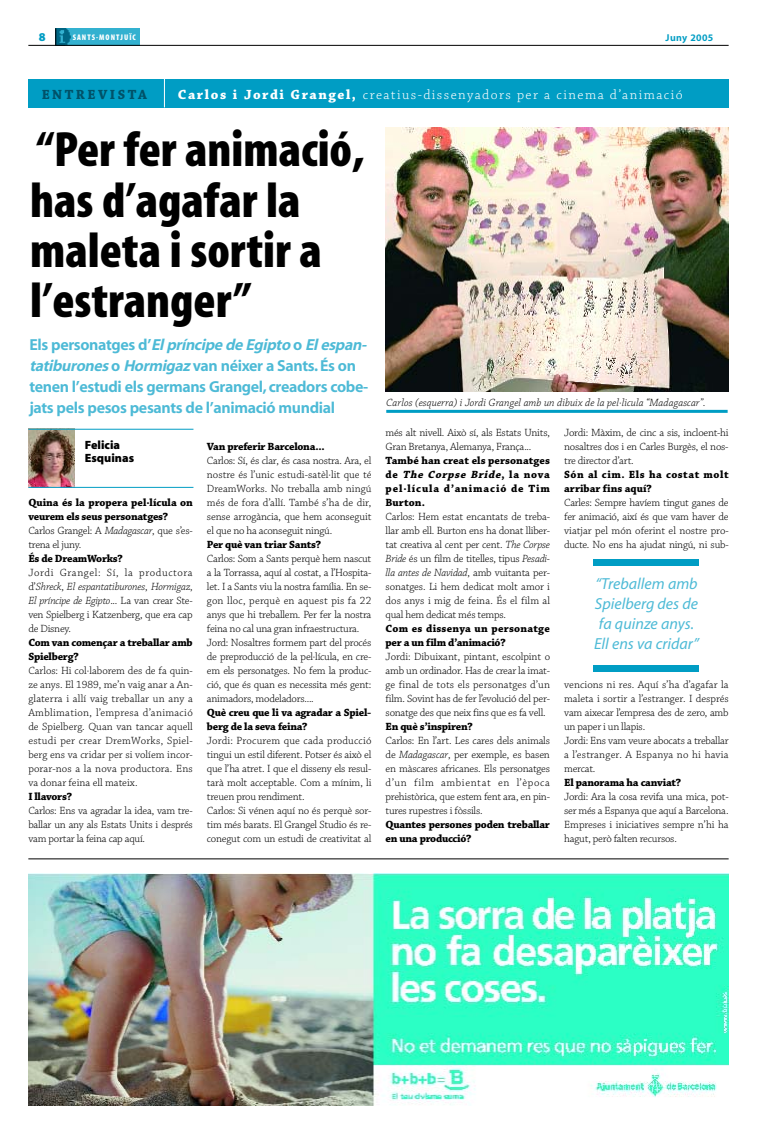
<style>
.page{position:relative;width:757px;height:1134px;background:#fff}
.page>*{position:absolute;margin:0;border:0;box-sizing:border-box;transform-origin:0 0}
.t1{font:700 condensed 49.9px/50px "Myriad MM";color:#000}
.t2{font:700 16px/21px "Myriad MM";letter-spacing:-.02em;color:#4dbad6}
.t3{font:italic 16px/20px "Myriad MM";color:#4dbad6}
.t4{font:14px "Chaparral MM";letter-spacing:.105em;color:#fff}
.t5{font:700 14px "Chaparral MM";letter-spacing:.175em;color:#005269}
.t6{font:800 12px/13px "Myriad MM";color:#000}
.t7{font:800 12px "Myriad MM";color:#009dc4}
.t8{font:11px/14px "Chaparral MM";letter-spacing:-.02em;color:#000;text-align:justify}
.t9{font:700 11px/14px "Chaparral MM";letter-spacing:-.02em;color:#000}
.t10{font:italic 300 11px "Chaparral MM";letter-spacing:.005em;color:#000}
.t11{font:700 11px/14px "Chaparral MM";letter-spacing:.02em;color:#000}
.t12{font:700 11px/14px "Chaparral MM";letter-spacing:.045em;color:#000}
.t13{font:700 10px "Myriad MM";letter-spacing:.04em;color:#009dc4}
.t14{font:700 condensed 8.2px "Myriad MM";letter-spacing:.125em;color:#fff}
.s1{font-weight:700}
.s2{font-style:italic}
.s3{font-weight:400}
.s4{font-weight:300;font-style:italic}
</style>
<div class="page">
<div style="left:56px;top:28px;width:84px;height:17px;background:#33b1d0"></div>
<img style="left:56px;top:28px;width:15px;height:17px">
<hr style="left:28px;top:45px;width:701px;height:1px;background:#000">
<svg style="left:55px;top:28px;width:1px;height:17px"></svg>
<img style="left:28px;top:873px;width:701px;height:233px">
<hr style="left:28px;top:859px;width:701px;height:1px;background:#000">
<div style="left:28px;top:79px;width:701px;height:28px;background:#009dc4"></div>
<svg style="left:164px;top:79px;width:1px;height:28px"></svg>
<img style="left:385px;top:127px;width:344px;height:264px">
<hr style="left:386px;top:410px;width:342px;height:3px;background:#009dc4">
<div style="left:594px;top:559px;width:105px;height:6px;background:#009dc4"></div>
<div style="left:594px;top:665px;width:105px;height:6px;background:#009dc4"></div>
<img style="left:28px;top:430px;width:46px;height:57px">
<hr style="left:28px;top:487px;width:165px;height:1px;background:#009dc4">
<hr style="left:28px;top:429px;width:165px;height:1px;background:#009dc4">
<p class="t7" style="left:39px;top:33px;width:8px">8</p>
<p class="t14" style="left:73px;top:34px;width:65px">SANTS-MONTJUÏC</p>
<p class="t13" style="left:665px;top:34px;width:49px">Juny 2005</p>
<p class="t5" style="left:42px;top:89px;width:107px">ENTREVISTA</p>
<p class="t4" style="left:178px;top:89px;width:506px"><span class="s1">Carlos i Jordi Grangel,</span> creatius-dissenyadors per a cinema d’animació</p>
<h1 class="t1" style="left:30px;top:130px;width:336px">“Per fer animació, has d’agafar la maleta i sortir a l’estranger”</h1>
<h2 class="t2" style="left:29px;top:335px;width:341px">E l s p e r s o n a t g e s d ’ <span class="s2">Elpríncipe de Egipto</span> o <span class="s2">Elespan&shy;tatiburones</span> o <span class="s2">Hormigaz</span> van néixer a Sants. És on tenen l’estudi els germans Grangel, creadors cobe&shy;jats pels pesos pesants de l’animació mundial</h2>
<p class="t6" style="left:85px;top:440px;width:51px">Felicia<br>Esquinas</p>
<p class="t9" style="left:28px;top:496px;width:166px">Quina és la propera pel·lícula on veurem els seus personatges?<br><span class="s3">Carlos Grangel: A</span> <span class="s4">Madagascar</span><span class="s3">, que s’es&shy;trena el juny.</span></p>
<p class="t9" style="left:28px;top:552px;width:96px">És de DreamWorks?</p>
<p class="t8" style="left:28px;top:566px;width:166px">Jordi Grangel: Sí, la productora d’<span class="s4">Shreck</span>, <span class="s4">El espantatiburones</span>, <span class="s4">Hormigaz</span>, <span class="s4">El príncipe de Egipto</span>... La van crear Ste&shy;ven Spielberg i Katzenberg, que era cap de Disney.</p>
<p class="t9" style="left:28px;top:636px;width:166px">Com van començar a treballar amb<br>Spielberg?</p>
<p class="t8" style="left:28px;top:664px;width:166px">Carlos: Hi col·laborem des de fa quin&shy;ze anys. El 1989, me’n vaig anar a An&shy;glaterra i allí vaig treballar un any a Amblimation, l’empresa d’animació de Spielberg. Quan van tancar aquell estudi per crear DremWorks, Spiel&shy;berg ens va cridar per si volíem incor&shy;porar-nos a la nova productora. Ens va donar feina ell mateix.</p>
<p class="t9" style="left:28px;top:790px;width:45px">I llavors?</p>
<p class="t8" style="left:28px;top:804px;width:166px">Carlos: Ens va agradar la idea, vam tre&shy;ballar un any als Estats Units i després vam portar la feina cap aquí.</p>
<p class="t9" style="left:207px;top:440px;width:119px">Van preferir Barcelona...</p>
<p class="t8" style="left:207px;top:454px;width:166px">Carlos: Sí, és clar, és casa nostra. Ara, el nostre és l’unic estudi-satèl·lit que té DreamWorks. No treballa amb ningú més de fora d’allí. També s’ha de dir, sense arrogància, que hem aconseguit el que no ha aconseguit ningú.</p>
<p class="t9" style="left:207px;top:538px;width:116px">Per què van triar Sants?</p>
<p class="t8" style="left:207px;top:552px;width:166px;text-align:left">Carlos: Som a Sants perquè hem nascut a la Torrassa, aquí al costat, a l’Hospita&shy;let. I a Sants viu la nostra família. En se&shy;gon lloc, perquè en aquest pis fa 22 anys que hi treballem. Per fer la nostra feina no cal una gran infraestructura.<br>Jord: Nosaltres formem part del procés de preproducció de la pel·lícula, en cre&shy;em els personatges. No fem la produc&shy;ció, que és quan es necessita més gent: animadors, modeladors....</p>
<p class="t9" style="left:207px;top:706px;width:166px">Què creu que li va agradar a Spiel&shy;berg de la seva feina?</p>
<p class="t8" style="left:207px;top:734px;width:166px;text-align:left">Jordi: Procurem que cada producció tingui un estil diferent. Potser és això el que l’ha atret. I que el disseny els resul&shy;tarà molt acceptable. Com a mínim, li treuen prou rendiment.<br>Carlos: Si vénen aquí no és perquè sor&shy;tim més barats. El Grangel Studio és re&shy;conegut com un estudi de creativitat al</p>
<p class="t10" style="left:386px;top:398px;width:321px">Carlos (esquerra) i Jordi Grangel amb un dibuix de la pel·licula “Madagascar”.</p>
<p class="t8" style="left:386px;top:426px;width:166px">més alt nivell. Això sí, als Estats Units,<br>Gran Bretanya, Alemanya, França...</p>
<p class="t9" style="left:386px;top:454px;width:166px;text-align:justify">També han creat els personatges d e <span class="s2">The Corpse Bride</span>, l a n o v a pel·lícula d’animació de Tim Burton.</p>
<p class="t8" style="left:386px;top:510px;width:166px">Carlos: Hem estat encantats de treba&shy;llar amb ell. Burton ens ha donat lliber&shy;tat creativa al cent per cent. <span class="s4">The Corpse Bride</span> és un film de titelles, tipus <span class="s4">Pesadi&shy;lla antes de Navidad</span>, amb vuitanta per&shy;sonatges. Li hem dedicat molt amor i dos anys i mig de feina. És el film al qual hem dedicat més temps.</p>
<p class="t11" style="left:386px;top:622px;width:166px">Com es dissenya un personatge per a un film d’animació?</p>
<p class="t8" style="left:386px;top:650px;width:166px">Jordi: Dibuixant, pintant, escolpint o amb un ordinador. Has de crear la imat&shy;ge final de tots els personatges d’un film. Sovint has de fer l’evolució del per&shy;sonatge des que neix fins que es fa vell.</p>
<p class="t9" style="left:386px;top:720px;width:89px">En què s’inspiren?</p>
<p class="t8" style="left:386px;top:734px;width:166px">Carlos: En l’art. Les cares dels animals de <span class="s4">Madagascar</span>, per exemple, es basen en màscares africanes. Els personatges d’un film ambientat en l’època prehistòrica, que estem fent ara, en pin&shy;tures rupestres i fòssils.</p>
<p class="t9" style="left:386px;top:818px;width:166px">Quantes persones poden treballar en una producció?</p>
<p class="t8" style="left:564px;top:426px;width:166px">Jordi: Màxim, de cinc a sis, incloent-hi nosaltres dos i en Carles Burgès, el nos&shy;tre director d’art.</p>
<p class="t12" style="left:564px;top:468px;width:166px">Són al cim. Els ha costat molt arribar fins aquí?</p>
<p class="t8" style="left:564px;top:496px;width:166px">Carles: Sempre havíem tingut ganes de fer animació, així és que vam haver de viatjar pel món oferint el nostre pro&shy;ducte. No ens ha ajudat ningú, ni sub-</p>
<h2 class="t3" style="left:594px;top:575px;width:106px">“Treballem amb<br>Spielberg des de fa quinze anys.<br>Ell ens va cridar”</h2>
<p class="t8" style="left:564px;top:678px;width:166px;text-align:left">vencions ni res. Aquí s’ha d’agafar la maleta i sortir a l’estranger. I després vam aixecar l’empresa des de zero, amb un paper i un llapis.<br>Jordi: Ens vam veure abocats a treballar a l’estranger. A Espanya no hi havia mercat.</p>
<p class="t9" style="left:564px;top:776px;width:119px">El panorama ha canviat?</p>
<p class="t8" style="left:564px;top:790px;width:166px">Jordi: Ara la cosa revifa una mica, pot&shy;ser més a Espanya que aquí a Barcelona.<br>Empreses i iniciatives sempre n’hi ha hagut, però falten recursos.</p>
</div>
